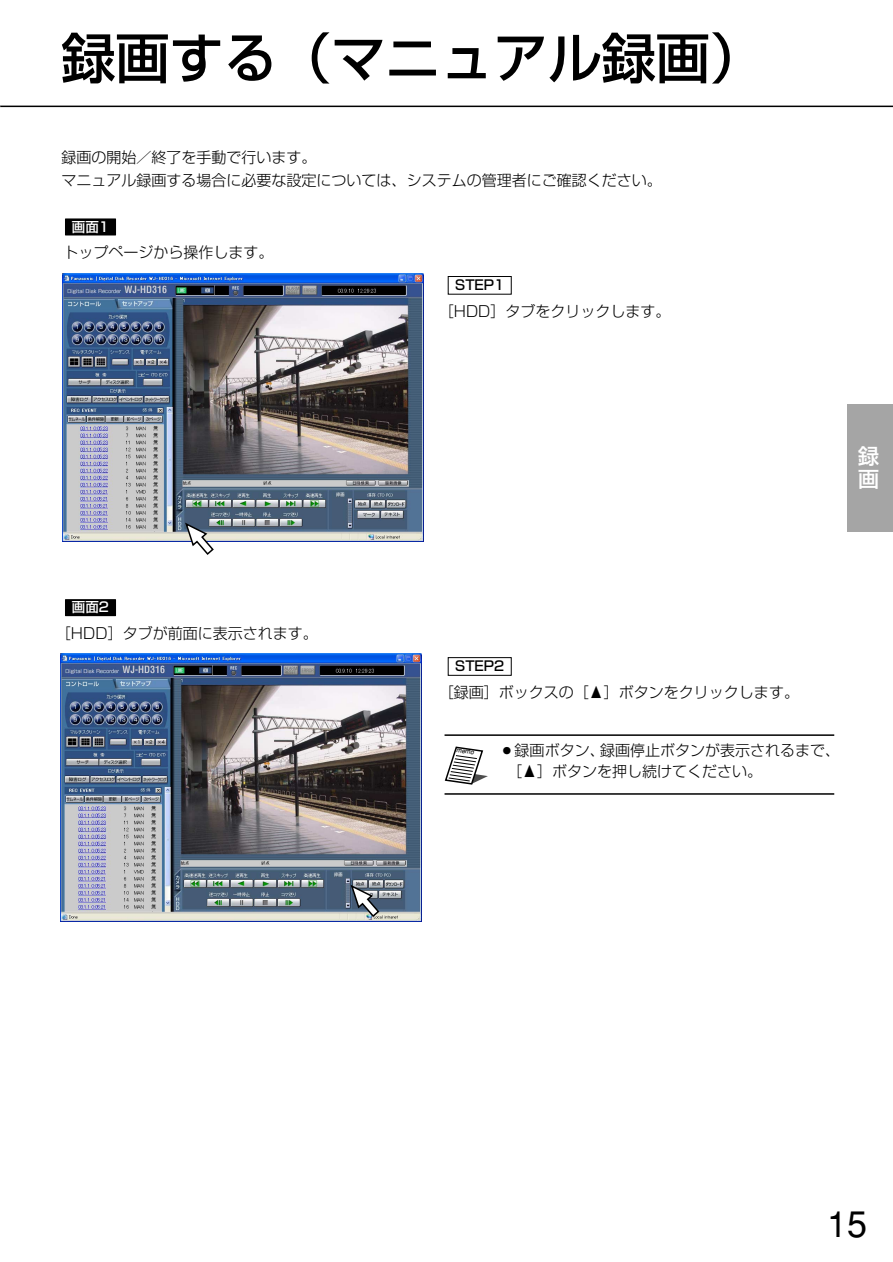
<style>
.page{position:relative;width:893px;height:1262px;background:#fff}
.page>*{position:absolute;margin:0;border:0;box-sizing:border-box;transform-origin:0 0}
.t1{font:500 54px "Shin Go";color:#000}
.t2{font:36px "Helvetica";color:#000}
.t3{font:500 21px/22.5px "Shin Go";color:#fff}
.t4{font:300 15px/22.5px "Shin Go";color:#000}
.t5{font:500 13.5px "Shin Go";color:#000}
.t6{font:500 13.5px "Shin Go";color:#fff}
.t7{font:italic 500 6px "Shin Go";color:#000;scale:.91 1}
.s1{font-family:"Tekuno";font-weight:400}
</style>
<div class="page">
<hr style="left:0;top:106px;width:892px;height:1px;background:#000">
<div style="left:847px;top:404px;width:45px;height:127px;background:#a5a5a5"></div>
<div style="left:65px;top:599px;width:51px;height:17px;background:#000"></div>
<div style="left:65px;top:218px;width:51px;height:17px;background:#000"></div>
<div style="left:448px;top:276px;width:63px;height:18px;border:1px solid #000"></div>
<img style="left:62px;top:273px;width:361px;height:268px">
<img style="left:60px;top:653px;width:361px;height:268px">
<div style="left:448px;top:657px;width:63px;height:18px;border:1px solid #000"></div>
<svg style="left:184px;top:521px;width:31px;height:34px"></svg>
<svg style="left:350px;top:883px;width:30px;height:35px"></svg>
<svg style="left:444px;top:746px;width:43px;height:39px"></svg>
<hr style="left:444px;top:734px;width:390px;height:2px;background:#000">
<hr style="left:444px;top:793px;width:390px;height:1px;background:#000">
<h1 class="t1" style="left:61px;top:38px;width:703px">録画する（マニュアル録画）</h1>
<p class="t4" style="left:61px;top:148px;width:601px">録画の開始／終了を手動で行います。<br>マニュアル録画する場合に必要な設定については、システムの管理者にご確認ください。</p>
<p class="t6" style="left:72px;top:221px;width:39px">画面1</p>
<p class="t4" style="left:63px;top:243px;width:212px">トップページから操作します。</p>
<p class="t6" style="left:72px;top:602px;width:39px">画面2</p>
<p class="t4" style="left:56px;top:624px;width:263px">［HDD］タブが前面に表示されます。</p>
<p class="t5" style="left:455px;top:280px;width:51px">STEP1</p>
<p class="t4" style="left:439px;top:302px;width:233px">［HDD］タブをクリックします。</p>
<h3 class="t3" style="left:858px;top:447px;width:22px">録画</h3>
<p class="t5" style="left:455px;top:661px;width:51px">STEP2</p>
<p class="t4" style="left:439px;top:683px;width:361px">［録画］ボックスの［<span class="s1">D</span>］ボタンをクリックします。</p>
<p class="t7" style="left:457px;top:747px;width:21px;rotate:8deg">memo</p>
<p class="t4" style="left:507px;top:742px;width:334px;line-height:21px;text-indent:-8px">○録画ボタン、録画停止ボタンが表示されるまで、［<span class="s1">D</span>］ボタンを押し続けてください。</p>
<h2 class="t2" style="left:827px;top:1211px;width:42px">15</h2>
</div>
